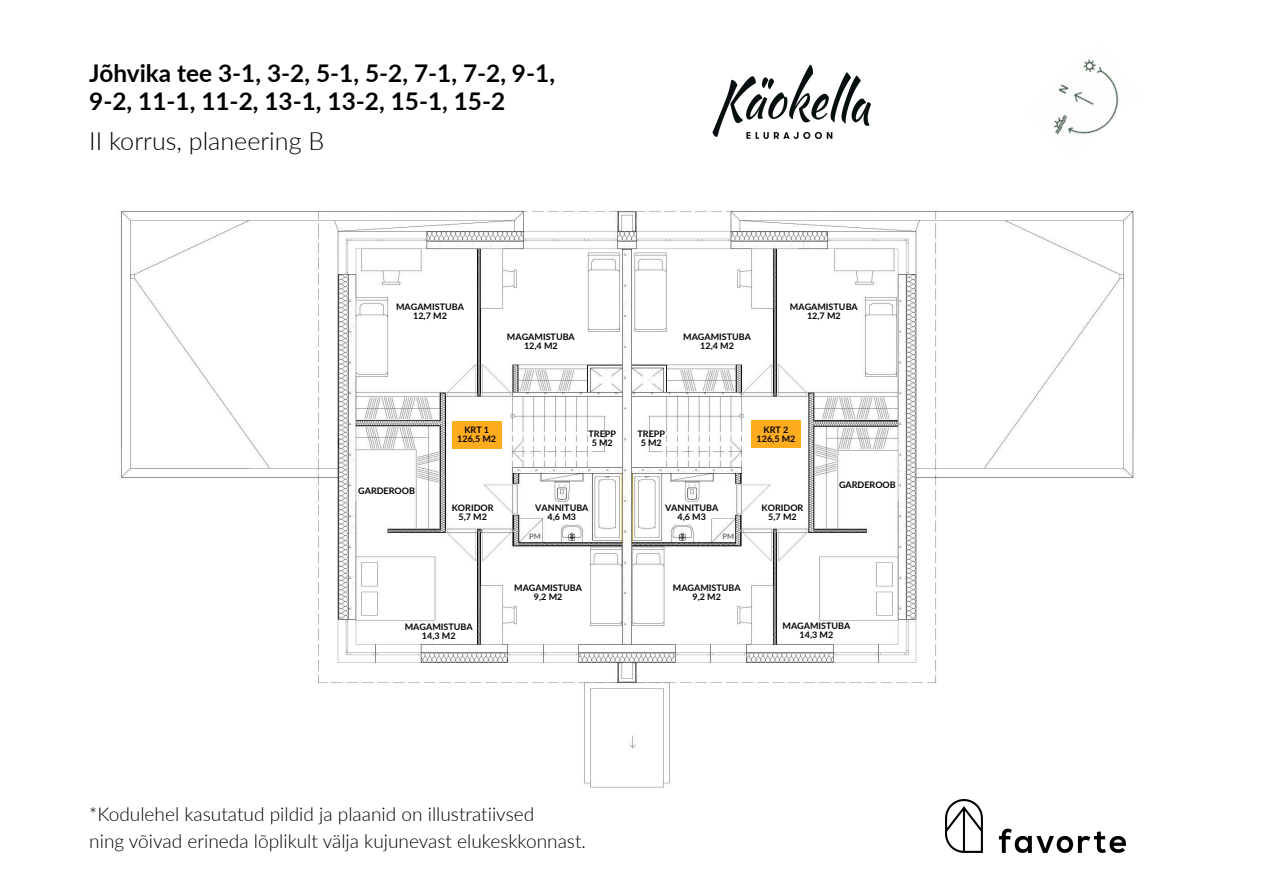
<style>
.page{position:relative;width:1263px;height:893px;background:#fff}
.page>*{position:absolute;margin:0;border:0;box-sizing:border-box;transform-origin:0 0}
.t1{font:300 25.12px "Lato";color:#000}
.t2{font:700 24.38px/28.1px "Lato";color:#000}
.t3{font:300 19.05px/26.4px "Lato";color:#000}
.t4{font:700 9px/9px "Lato";color:#000;text-align:center}
.t5{font:700 7.5px "Lato";color:#726868}
</style>
<div class="page">
<img style="left:121px;top:210px;width:1014px;height:643px">
<img style="left:686px;top:64px;width:221px;height:198px">
<img style="left:1053px;top:59px;width:66px;height:76px">
<img style="left:945px;top:799px;width:180px;height:53px">
<div style="left:452px;top:421px;width:50px;height:28px;background:#ffac1e"></div>
<div style="left:751px;top:420px;width:50px;height:28px;background:#ffac1e"></div>
<svg style="left:527px;top:529px;width:10px;height:10px"></svg>
<div style="left:533px;top:532px;width:7px;height:7px;background:#fff"></div>
<svg style="left:721px;top:529px;width:10px;height:10px"></svg>
<div style="left:726px;top:532px;width:7px;height:7px;background:#fff"></div>
<p class="t2" style="left:89px;top:58px;width:467px">Jõhvika tee 3-1, 3-2, 5-1, 5-2, 7-1, 7-2, 9-1,<br>9-2, 11-1, 11-2, 13-1, 13-2, 15-1, 15-2</p>
<p class="t1" style="left:89px;top:125px;width:236px">II korrus, planeering B</p>
<p class="t4" style="left:396px;top:302px;width:69px">MAGAMISTUBA<br>12,7 M2</p>
<h4 class="t4" style="left:507px;top:332px;width:69px">MAGAMISTUBA<br>12,4 M2</h4>
<h4 class="t4" style="left:683px;top:332px;width:69px">MAGAMISTUBA<br>12,4 M2</h4>
<h4 class="t4" style="left:790px;top:302px;width:69px">MAGAMISTUBA<br>12,7 M2</h4>
<h4 class="t4" style="left:358px;top:485px;width:58px">GARDEROOB</h4>
<h4 class="t4" style="left:457px;top:425px;width:40px">KRT 1<br>126,5 M2</h4>
<p class="t4" style="left:756px;top:425px;width:40px">KRT 2<br>126,5 M2</p>
<h4 class="t4" style="left:588px;top:428px;width:29px">TREPP<br>5 M2</h4>
<h4 class="t4" style="left:637px;top:428px;width:29px">TREPP<br>5 M2</h4>
<p class="t4" style="left:452px;top:503px;width:43px">KORIDOR<br>5,7 M2</p>
<h4 class="t4" style="left:535px;top:503px;width:55px">VANNITUBA<br>4,6 M3</h4>
<h4 class="t4" style="left:665px;top:503px;width:55px">VANNITUBA<br>4,6 M3</h4>
<h4 class="t5" style="left:529px;top:532px;width:13px">PM</h4>
<h4 class="t5" style="left:722px;top:532px;width:13px">PM</h4>
<h4 class="t4" style="left:514px;top:583px;width:69px">MAGAMISTUBA<br>9,2 M2</h4>
<h4 class="t4" style="left:673px;top:583px;width:69px">MAGAMISTUBA<br>9,2 M2</h4>
<h4 class="t4" style="left:762px;top:503px;width:43px">KORIDOR<br>5,7 M2</h4>
<h4 class="t4" style="left:839px;top:480px;width:58px">GARDEROOB</h4>
<h4 class="t4" style="left:405px;top:621px;width:69px">MAGAMISTUBA<br>14,3 M2</h4>
<h1 class="t3" style="left:89px;top:801px;width:498px">*Kodulehel kasutatud pildid ja plaanid on illustratiivsed<br>ning võivad erineda lõplikult välja kujunevast elukeskkonnast.</h1>
<p class="t4" style="left:782px;top:621px;width:69px">MAGAMISTUBA<br>14,3 M2</p>
</div>
